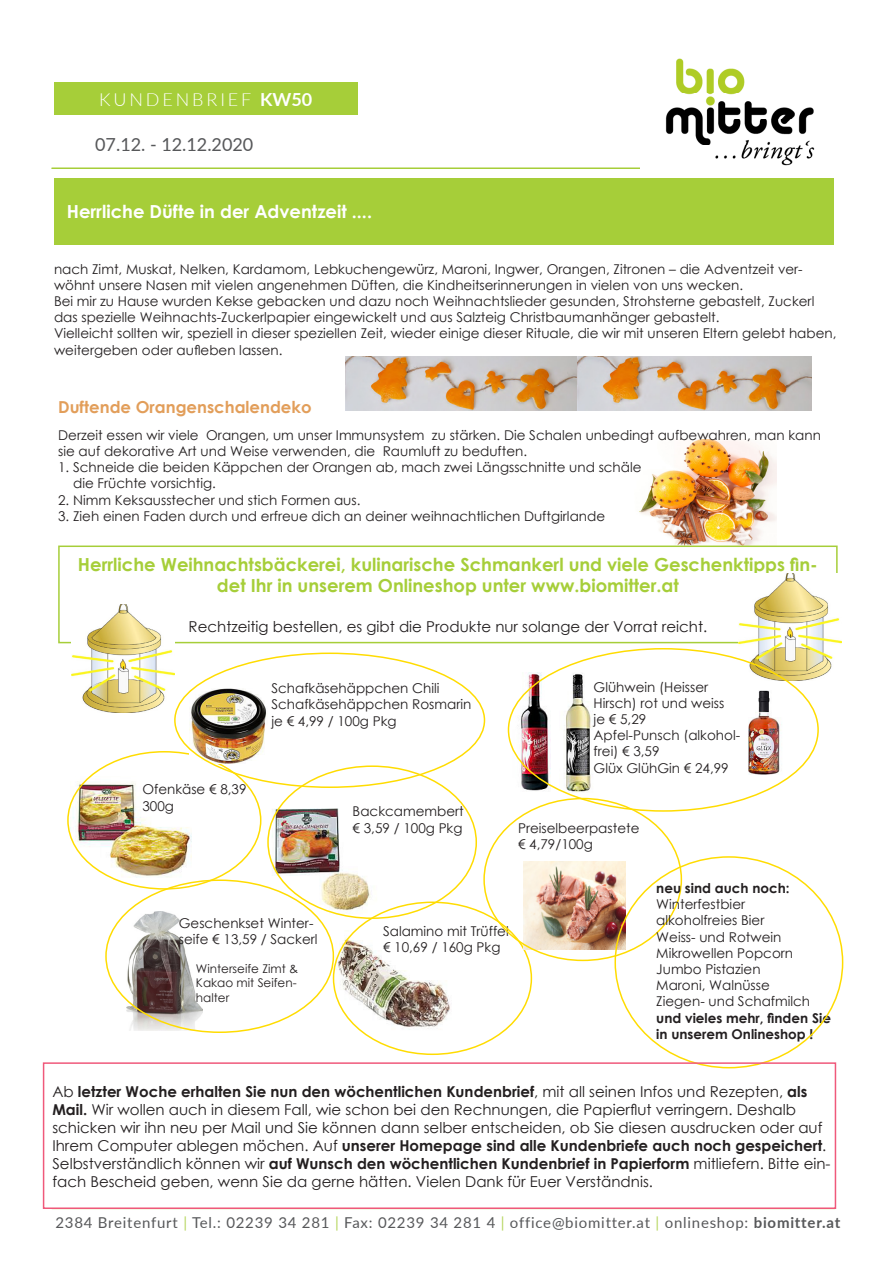
<style>
.page{position:relative;width:893px;height:1263px;background:#fff}
.page>*{position:absolute;margin:0;border:0;box-sizing:border-box;transform-origin:0 0}
.t1{font:700 18px/21.6px "Century Gothic";color:#a6ce39;text-align:center}
.t2{font:700 18px "Century Gothic";color:#fff}
.t3{font:18px "Lato";color:#57585a}
.t4{font:300 18px "Lato";letter-spacing:.16em;color:#fff}
.t5{font:700 16.5px "Century Gothic";color:#e29e5a}
.t6{font:15px/18px "Century Gothic";color:#231f20}
.t7{font:15px "Lato";letter-spacing:.05em;color:#57585a}
.t8{font:13.5px/16.2px "Century Gothic";color:#231f20}
.t9{font:700 13.5px/16.2px "Century Gothic";color:#231f20}
.t10{font:12px/14.4px "Century Gothic";color:#231f20}
.s1{font-weight:700}
.s2{color:#b6d65f}
</style>
<div class="page">
<img style="left:639px;top:439px;width:138px;height:106px">
<div style="left:54px;top:82px;width:304px;height:33px;background:#a6ce39"></div>
<hr style="left:52px;top:167px;width:783px;height:2px;background:#a6ce39">
<img style="left:641px;top:58px;width:194px;height:111px">
<div style="left:58px;top:545px;width:780px;height:98px;border:2px solid #a6ce39"></div>
<div style="left:54px;top:178px;width:780px;height:66px;background:#a6ce39"></div>
<img style="left:71px;top:605px;width:103px;height:108px">
<img style="left:739px;top:573px;width:103px;height:108px">
<img style="left:70px;top:766px;width:127px;height:127px">
<img style="left:262px;top:800px;width:119px;height:119px">
<img style="left:190px;top:688px;width:77px;height:76px">
<img style="left:507px;top:673px;width:44px;height:118px">
<img style="left:551px;top:672px;width:40px;height:120px">
<img style="left:748px;top:691px;width:57px;height:84px">
<img style="left:127px;top:911px;width:76px;height:119px">
<img style="left:336px;top:920px;width:114px;height:119px">
<img style="left:524px;top:862px;width:102px;height:88px">
<div style="left:43px;top:1062px;width:793px;height:147px;border:2px solid #f0597b"></div>
<img style="left:346px;top:356px;width:232px;height:55px">
<img style="left:578px;top:356px;width:233px;height:55px">
<p class="t4" style="left:99px;top:87px;width:215px">KUNDENBRIEF <span class="s1">KW50</span></p>
<p class="t3" style="left:95px;top:132px;width:160px">07.12. - 12.12.2020</p>
<p class="t2" style="left:67px;top:198px;width:307px">Herrliche Düfte in der Adventzeit ....</p>
<p class="t8" style="left:54px;top:260px;width:750px">nach Zimt, Muskat, Nelken, Kardamom, Lebkuchengewürz, Maroni, Ingwer, Orangen, Zitronen – die Adventzeit ver&shy;wöhnt unsere Nasen mit vielen angenehmen Düften, die Kindheitserinnerungen in vielen von uns wecken.</p>
<p class="t8" style="left:54px;top:293px;width:762px">Bei mir zu Hause wurden Kekse gebacken und dazu noch Weihnachtslieder gesunden, Strohsterne gebastelt, Zuckerl das spezielle Weihnachts-Zuckerlpapier eingewickelt und aus Salzteig Christbaumanhänger gebastelt.</p>
<p class="t8" style="left:54px;top:325px;width:784px">Vielleicht sollten wir, speziell in dieser speziellen Zeit, wieder einige dieser Rituale, die wir mit unseren Eltern gelebt haben, weitergeben oder aufleben lassen.</p>
<p class="t5" style="left:58px;top:394px;width:255px">Duftende Orangenschalendeko</p>
<p class="t8" style="left:58px;top:427px;width:764px">Derzeit essen wir viele Orangen, um unser Immunsystem zu stärken. Die Schalen unbedingt aufbewahren, man kann sie auf dekorative Art und Weise verwenden, die Raumluft zu beduften.</p>
<p class="t8" style="left:58px;top:459px;width:585px">1. Schneide die beiden Käppchen der Orangen ab, mach zwei Längsschnitte und schäle</p>
<p class="t8" style="left:73px;top:475px;width:144px">die Früchte vorsichtig.</p>
<p class="t8" style="left:58px;top:491px;width:304px">2. Nimm Keksausstecher und stich Formen aus.</p>
<p class="t8" style="left:58px;top:508px;width:548px">3. Zieh einen Faden durch und erfreue dich an deiner weihnachtlichen Duftgirlande</p>
<p class="t1" style="left:78px;top:552px;width:741px">Herrliche Weihnachtsbäckerei, kulinarische Schmankerl und viele Geschenktipps fin&shy;det Ihr in unserem Onlineshop unter www.biomitter.at</p>
<p class="t6" style="left:189px;top:617px;width:520px">Rechtzeitig bestellen, es gibt die Produkte nur solange der Vorrat reicht.</p>
<p class="t8" style="left:271px;top:680px;width:170px">Schafkäsehäppchen Chili</p>
<p class="t8" style="left:271px;top:696px;width:201px">Schafkäsehäppchen Rosmarin</p>
<p class="t8" style="left:271px;top:712px;width:127px">je € 4,99 / 100g Pkg</p>
<p class="t8" style="left:142px;top:781px;width:106px">Ofenkäse € 8,39</p>
<p class="t8" style="left:142px;top:797px;width:33px">300g</p>
<p class="t8" style="left:353px;top:803px;width:113px">Backcamembert € 3,59 / 100g Pkg</p>
<p class="t8" style="left:594px;top:678px;width:132px">Glühwein (Heisser<br>Hirsch) rot und weiss</p>
<p class="t8" style="left:594px;top:711px;width:54px">je € 5,29</p>
<p class="t8" style="left:594px;top:727px;width:148px">Apfel-Punsch (alkohol&shy;frei) € 3,59</p>
<p class="t8" style="left:594px;top:759px;width:137px">Glüx GlühGin € 24,99</p>
<p class="t8" style="left:518px;top:820px;width:123px">Preiselbeerpastete € 4,79/100g</p>
<p class="t8" style="left:179px;top:914px;width:140px">Geschenkset Winter&shy;seife € 13,59 / Sackerl</p>
<p class="t10" style="left:196px;top:961px;width:104px">Winterseife Zimt &amp;<br>Kakao mit Seifen&shy;halter</p>
<p class="t8" style="left:383px;top:923px;width:127px">Salamino mit Trüffel € 10,69 / 160g Pkg</p>
<p class="t9" style="left:656px;top:879px;width:135px">neu sind auch noch:</p>
<p class="t8" style="left:656px;top:896px;width:90px">Winterfestbier</p>
<p class="t8" style="left:656px;top:912px;width:110px">alkoholfreies Bier</p>
<p class="t8" style="left:656px;top:928px;width:127px">Weiss- und Rotwein</p>
<p class="t8" style="left:656px;top:944px;width:138px">Mikrowellen Popcorn</p>
<p class="t8" style="left:656px;top:961px;width:106px">Jumbo Pistazien</p>
<p class="t8" style="left:656px;top:977px;width:115px">Maroni, Walnüsse</p>
<p class="t8" style="left:656px;top:993px;width:155px">Ziegen- und Schafmilch</p>
<p class="t9" style="left:656px;top:1009px;width:176px">und vieles mehr, finden Sie in unserem Onlineshop !</p>
<p class="t6" style="left:52px;top:1082px;width:775px">Ab <span class="s1">letzter Woche erhalten Sie nun den wöchentlichen Kundenbrief</span>, mit all seinen Infos und Rezepten, <span class="s1">als Mail.</span> Wir wollen auch in diesem Fall, wie schon bei den Rechnungen, die Papierflut verringern. Deshalb schicken wir ihn neu per Mail und Sie können dann selber entscheiden, ob Sie diesen ausdrucken oder auf Ihrem Computer ablegen möchen. Auf <span class="s1">unserer Homepage sind alle Kundenbriefe auch noch gespeichert</span>.</p>
<p class="t6" style="left:52px;top:1154px;width:780px">Selbstverständlich können wir <span class="s1">auf Wunsch den wöchentlichen Kundenbrief in Papierform</span> mitliefern. Bitte ein&shy;fach Bescheid geben, wenn Sie da gerne hätten. Vielen Dank für Euer Verständnis.</p>
<p class="t7" style="left:55px;top:1212px;width:786px">2384 Breitenfurt <span class="s2">|</span> Tel.: 02239 34 281 <span class="s2">|</span> Fax: 02239 34 281 4 <span class="s2">|</span> office@biomitter.at <span class="s2">|</span> onlineshop: <span class="s1">biomitter.at</span></p>
</div>
